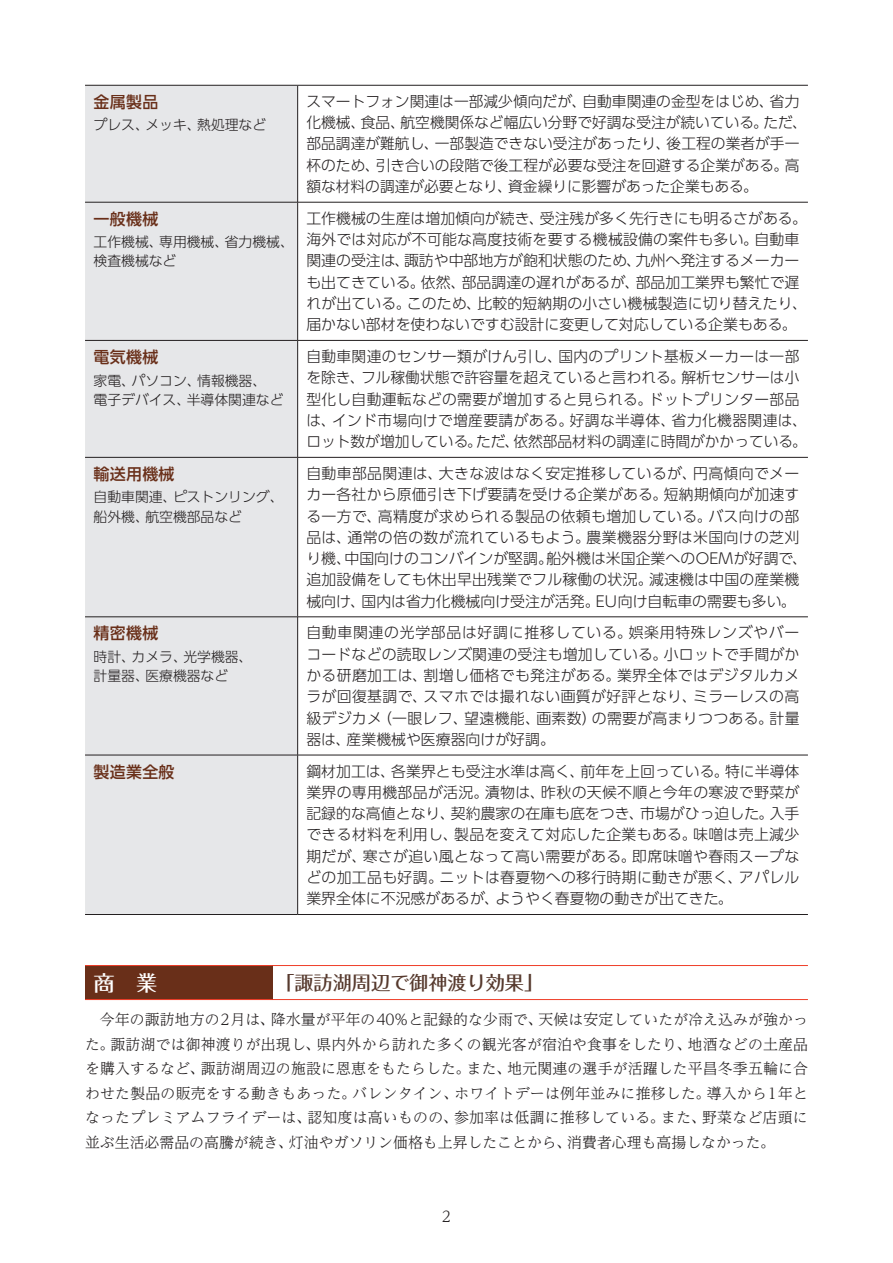
<style>
.page{position:relative;width:893px;height:1263px;background:#fff}
.page>*{position:absolute;margin:0;border:0;box-sizing:border-box;transform-origin:0 0}
.t1{font:500 21.3px "Folk Pro";color:#fff}
.t2{font:500 19.2px "Folk Pro";color:#56392d}
.t3{font:500 15.9px "UD Shin Go Pro";letter-spacing:.02em;color:#692f19}
.t4{font:300 14.85px/21.3px "UD Shin Go Pro";color:#231f20}
.t5{font:300 14.85px/24.5px "UD Reimin Pro";color:#231f20;text-align:justify}
.t6{font:300 14.85px/21.3px "UD Shin Go Pro";letter-spacing:.025em;color:#231f20}
.t7{font:300 13.8px/19.2px "UD Shin Go Pro";color:#231f20}
</style>
<div class="page">
<div style="left:85px;top:86px;width:212px;height:828px;background:#e6e7e9"></div>
<hr style="left:85px;top:85px;width:213px;height:1px;background:#231f20">
<hr style="left:298px;top:85px;width:510px;height:1px;background:#231f20">
<hr style="left:298px;top:202px;width:510px;height:1px;background:#231f20">
<hr style="left:298px;top:340px;width:510px;height:1px;background:#231f20">
<hr style="left:298px;top:457px;width:510px;height:1px;background:#231f20">
<hr style="left:298px;top:616px;width:510px;height:1px;background:#231f20">
<hr style="left:85px;top:202px;width:213px;height:1px;background:#231f20">
<hr style="left:85px;top:340px;width:213px;height:1px;background:#231f20">
<hr style="left:85px;top:457px;width:213px;height:1px;background:#231f20">
<hr style="left:85px;top:616px;width:213px;height:1px;background:#231f20">
<hr style="left:85px;top:755px;width:213px;height:1px;background:#231f20">
<hr style="left:297px;top:85px;width:1px;height:117px;background:#231f20">
<hr style="left:297px;top:202px;width:1px;height:138px;background:#231f20">
<hr style="left:297px;top:341px;width:1px;height:116px;background:#231f20">
<hr style="left:297px;top:458px;width:1px;height:159px;background:#231f20">
<hr style="left:297px;top:617px;width:1px;height:138px;background:#231f20">
<hr style="left:298px;top:755px;width:510px;height:1px;background:#231f20">
<hr style="left:297px;top:755px;width:1px;height:159px;background:#231f20">
<hr style="left:85px;top:914px;width:213px;height:1px;background:#231f20">
<hr style="left:298px;top:914px;width:510px;height:1px;background:#231f20">
<div style="left:85px;top:965px;width:187px;height:34px;background:#692f19"></div>
<hr style="left:85px;top:965px;width:187px;height:1px;background:#ef3e29">
<hr style="left:272px;top:965px;width:536px;height:1px;background:#ef3e29">
<hr style="left:85px;top:999px;width:187px;height:1px;background:#ef3e29">
<hr style="left:272px;top:999px;width:536px;height:1px;background:#ef3e29">
<p class="t3" style="left:94px;top:89px;width:66px">金属製品</p>
<p class="t7" style="left:94px;top:115px;width:174px">プレス、メッキ、熱処理など</p>
<p class="t4" style="left:306px;top:90px;width:502px">スマートフォン関連は一部減少傾向だが、自動車関連の金型をはじめ、省力化機械、食品、航空機関係など幅広い分野で好調な受注が続いている。ただ、部品調達が難航し、一部製造できない受注があったり、後工程の業者が手一杯のため、引き合いの段階で後工程が必要な受注を回避する企業がある。高額な材料の調達が必要となり、資金繰りに影響があった企業もある。</p>
<p class="t3" style="left:94px;top:206px;width:66px">一般機械</p>
<p class="t7" style="left:94px;top:232px;width:202px">工作機械、専用機械、省力機械、検査機械など</p>
<p class="t4" style="left:306px;top:207px;width:502px">工作機械の生産は増加傾向が続き、受注残が多く先行きにも明るさがある。海外では対応が不可能な高度技術を要する機械設備の案件も多い。自動車関連の受注は、諏訪や中部地方が飽和状態のため、九州へ発注するメーカーも出てきている。依然、部品調達の遅れがあるが、部品加工業界も繁忙で遅れが出ている。このため、比較的短納期の小さい機械製造に切り替えたり、届かない部材を使わないですむ設計に変更して対応している企業もある。</p>
<p class="t3" style="left:94px;top:344px;width:66px">電気機械</p>
<p class="t7" style="left:94px;top:370px;width:192px">家電、パソコン、情報機器、<br>電子デバイス、半導体関連など</p>
<p class="t6" style="left:306px;top:345px;width:502px">自動車関連のセンサー類がけん引し、国内のプリント基板メーカーは一部を除き、フル稼働状態で許容量を超えていると言われる。解析センサーは小型化し自動運転などの需要が増加すると見られる。ドットプリンター部品は、インド市場向けで増産要請がある。好調な半導体、省力化機器関連は、ロット数が増加している。ただ、依然部品材料の調達に時間がかかっている。</p>
<p class="t3" style="left:94px;top:461px;width:82px">輸送用機械</p>
<p class="t7" style="left:94px;top:487px;width:192px">自動車関連、ピストンリング、船外機、航空機部品など</p>
<p class="t4" style="left:306px;top:462px;width:502px">自動車部品関連は、大きな波はなく安定推移しているが、円高傾向でメーカー各社から原価引き下げ要請を受ける企業がある。短納期傾向が加速する一方で、高精度が求められる製品の依頼も増加している。バス向けの部品は、通常の倍の数が流れているもよう。農業機器分野は米国向けの芝刈り機、中国向けのコンバインが堅調。船外機は米国企業へのOEMが好調で、追加設備をしても休出早出残業でフル稼働の状況。減速機は中国の産業機械向け、国内は省力化機械向け受注が活発。EU向け自転車の需要も多い。</p>
<p class="t3" style="left:94px;top:620px;width:66px">精密機械</p>
<p class="t7" style="left:94px;top:647px;width:160px">時計、カメラ、光学機器、計量器、医療機器など</p>
<p class="t4" style="left:306px;top:622px;width:495px;text-align:justify">自動車関連の光学部品は好調に推移している。娯楽用特殊レンズやバーコードなどの読取レンズ関連の受注も増加している。小ロットで手間がかかる研磨加工は、割増し価格でも発注がある。業界全体ではデジタルカメラが回復基調で、スマホでは撮れない画質が好評となり、ミラーレスの高級デジカメ（一眼レフ、望遠機能、画素数）の需要が高まりつつある。計量器は、産業機械や医療器向けが好調。</p>
<p class="t3" style="left:94px;top:759px;width:82px">製造業全般</p>
<p class="t4" style="left:306px;top:760px;width:495px;text-align:justify">鋼材加工は、各業界とも受注水準は高く、前年を上回っている。特に半導体業界の専用機部品が活況。漬物は、昨秋の天候不順と今年の寒波で野菜が記録的な高値となり、契約農家の在庫も底をつき、市場がひっ迫した。入手できる材料を利用し、製品を変えて対応した企業もある。味噌は売上減少期だが、寒さが追い風となって高い需要がある。即席味噌や春雨スープなどの加工品も好調。ニットは春夏物への移行時期に動きが悪く、アパレル業界全体に不況感があるが、ようやく春夏物の動きが出てきた。</p>
<h1 class="t1" style="left:94px;top:964px;width:65px">商　業</h1>
<p class="t2" style="left:275px;top:966px;width:269px">「諏訪湖周辺で御神渡り効果」</p>
<p class="t5" style="left:85px;top:1007px;width:724px;text-indent:15px">今年の諏訪地方の2月は、降水量が平年の40%と記録的な少雨で、天候は安定していたが冷え込みが強かった。諏訪湖では御神渡りが出現し、県内外から訪れた多くの観光客が宿泊や食事をしたり、地酒などの土産品を購入するなど、諏訪湖周辺の施設に恩恵をもたらした。また、地元関連の選手が活躍した平昌冬季五輪に合わせた製品の販売をする動きもあった。バレンタイン、ホワイトデーは例年並みに推移した。導入から1年となったプレミアムフライデーは、認知度は高いものの、参加率は低調に推移している。また、野菜など店頭に並ぶ生活必需品の高騰が続き、灯油やガソリン価格も上昇したことから、消費者心理も高揚しなかった。</p>
<p class="t5" style="left:442px;top:1203px;width:11px">2</p>
</div>
